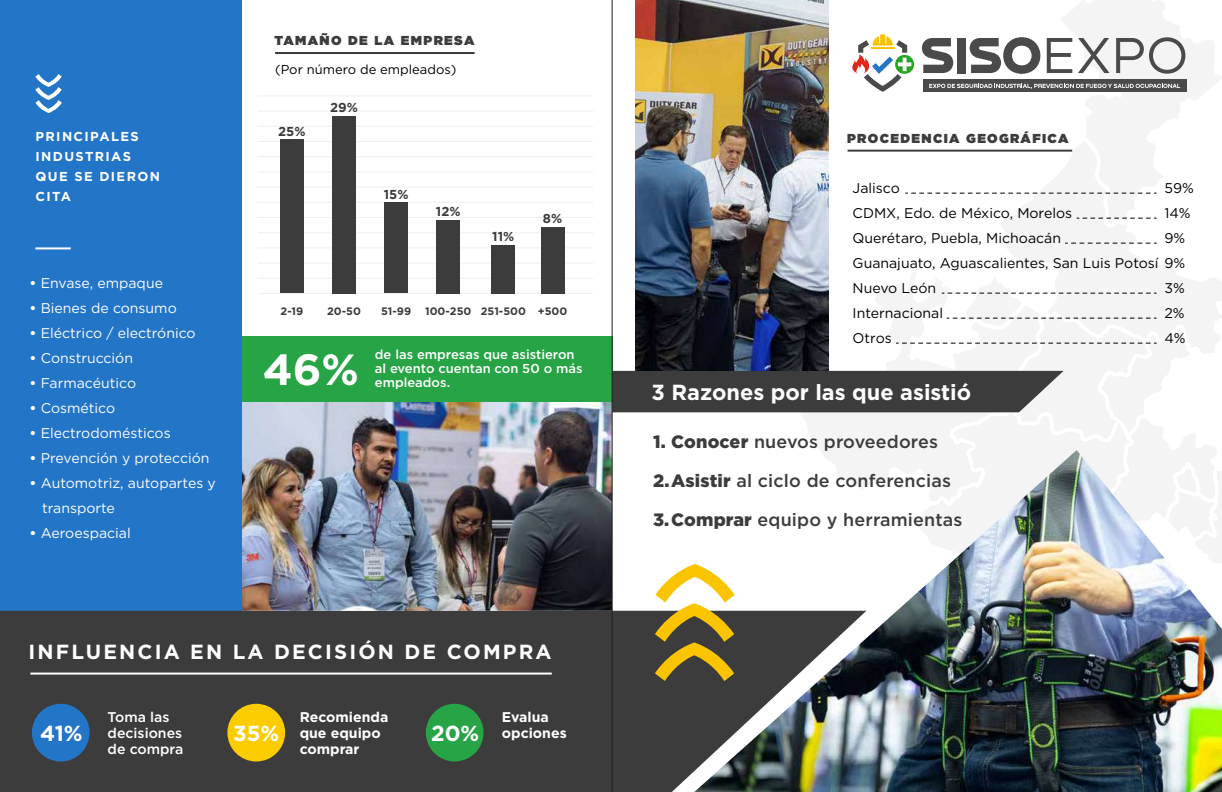
<style>
.page{position:relative;width:1222px;height:792px;background:#fff}
.page>*{position:absolute;margin:0;border:0;box-sizing:border-box;transform-origin:0 0}
.t1{font:700 43.6px "Gotham";color:#fff}
.t2{font:700 21.9px "Gotham";color:#fff}
.t3{font:700 21.8px "Gotham";color:#fff}
.t4{font:700 20.4px "Gotham";letter-spacing:.105em;color:#fff}
.t5{font:500 17.9px/39px "Gotham";letter-spacing:.01em;color:#3c3c3c}
.t6{font:14.1px/25px "Gotham";color:#fff}
.t7{font:14.1px/25px "Gotham";color:#000;text-align:justify}
.t8{font:700 14.1px/16px "Gotham";color:#fff}
.t9{font:500 14.1px/16px "Gotham";color:#fff}
.t10{font:500 13px/14px "Gotham";color:#fff}
.t11{font:900 13px "Gotham";letter-spacing:.105em;color:#3c3c3c}
.t12{font:700 13px/20px "Gotham";letter-spacing:.105em;color:#fff}
.t13{font:13px "Gotham";color:#000}
.t14{font:700 13px "Gotham";color:#3c3c3c}
.t15{font:700 10.8px "Gotham";color:#3c3c3c}
.s1{font-weight:700}
.s2{font-weight:900}
</style>
<div class="page">
<div style="left:0;top:0;width:242px;height:792px;background:#2375c8"></div>
<svg style="left:35px;top:74px;width:27px;height:39px"></svg>
<svg style="left:1001px;top:224px;width:179px;height:53px;fill:#f4f4f4"></svg>
<svg style="left:828px;top:270px;width:212px;height:7px"></svg>
<hr style="left:35px;top:247px;width:36px;height:2px;background:#fff">
<img style="left:866px;top:681px;width:356px;height:111px">
<svg style="left:0;top:611px;width:866px;height:181px;fill:#3c3c3c"></svg>
<div style="left:32px;top:704px;width:58px;height:57px;background:#2375c8;border-radius:50%"></div>
<div style="left:426px;top:704px;width:57px;height:57px;background:#27a445;border-radius:50%"></div>
<div style="left:227px;top:704px;width:58px;height:57px;background:#fbcd00;border-radius:50%"></div>
<hr style="left:30px;top:673px;width:522px;height:2px;background:#fff">
<hr style="left:258px;top:293px;width:335px;height:1px;background:#efefef">
<hr style="left:258px;top:278px;width:335px;height:1px;background:#efefef">
<hr style="left:258px;top:263px;width:335px;height:1px;background:#efefef">
<hr style="left:258px;top:248px;width:335px;height:1px;background:#efefef">
<hr style="left:258px;top:232px;width:335px;height:1px;background:#efefef">
<hr style="left:258px;top:217px;width:335px;height:1px;background:#efefef">
<hr style="left:258px;top:202px;width:335px;height:1px;background:#efefef">
<hr style="left:258px;top:187px;width:335px;height:1px;background:#efefef">
<hr style="left:258px;top:172px;width:335px;height:1px;background:#efefef">
<hr style="left:258px;top:156px;width:335px;height:1px;background:#efefef">
<hr style="left:258px;top:141px;width:335px;height:1px;background:#efefef">
<hr style="left:258px;top:126px;width:335px;height:1px;background:#efefef">
<hr style="left:258px;top:111px;width:335px;height:1px;background:#efefef">
<hr style="left:258px;top:96px;width:335px;height:1px;background:#efefef">
<div style="left:280px;top:140px;width:24px;height:153px;background:#3c3c3c"></div>
<div style="left:332px;top:116px;width:24px;height:177px;background:#3c3c3c"></div>
<div style="left:384px;top:202px;width:24px;height:91px;background:#3c3c3c"></div>
<div style="left:436px;top:220px;width:24px;height:73px;background:#3c3c3c"></div>
<div style="left:540px;top:227px;width:24px;height:67px;background:#3c3c3c"></div>
<div style="left:491px;top:245px;width:24px;height:48px;background:#3c3c3c"></div>
<hr style="left:275px;top:52px;width:200px;height:2px;background:#3c3c3c">
<img style="left:242px;top:402px;width:370px;height:209px">
<div style="left:242px;top:336px;width:370px;height:66px;background:#27a445"></div>
<hr style="left:847px;top:150px;width:225px;height:2px;background:#3c3c3c">
<svg style="left:851px;top:0;width:370px;height:224px"></svg>
<svg style="left:1065px;top:243px;width:91px;height:1px"></svg>
<img style="left:613px;top:277px;width:609px;height:404px">
<img style="left:635px;top:0;width:193px;height:371px">
<hr style="left:612px;top:0;width:1px;height:792px;background:#1f201d">
<p class="t11" style="left:275px;top:31px;width:201px">TAMAÑO DE LA EMPRESA</p>
<p class="t13" style="left:275px;top:61px;width:183px">(Por número de empleados)</p>
<p class="t12" style="left:36px;top:126px;width:126px">PRINCIPALES<br>INDUSTRIAS<br>QUE SE DIERON<br>CITA</p>
<p class="t6" style="left:30px;top:270px;width:135px"><span class="s1">•</span> Envase, empaque</p>
<p class="t6" style="left:30px;top:295px;width:149px"><span class="s1">•</span> Bienes de consumo</p>
<p class="t6" style="left:30px;top:320px;width:168px"><span class="s1">•</span> Eléctrico / electrónico</p>
<p class="t6" style="left:30px;top:345px;width:105px"><span class="s1">•</span> Construcción</p>
<p class="t6" style="left:30px;top:370px;width:108px"><span class="s1">•</span> Farmacéutico</p>
<p class="t6" style="left:30px;top:395px;width:87px"><span class="s1">•</span> Cosmético</p>
<p class="t6" style="left:30px;top:420px;width:143px"><span class="s1">•</span> Electrodomésticos</p>
<p class="t6" style="left:30px;top:445px;width:182px"><span class="s1">•</span> Prevención y protección</p>
<p class="t6" style="left:42px;top:470px;width:175px;text-indent:-13px"><span class="s1">•</span> Automotriz, autopartes y transporte</p>
<p class="t6" style="left:30px;top:520px;width:103px"><span class="s1">•</span> Aeroespacial</p>
<p class="t14" style="left:278px;top:123px;width:29px">25%</p>
<p class="t14" style="left:330px;top:99px;width:29px">29%</p>
<p class="t14" style="left:384px;top:185px;width:26px">15%</p>
<p class="t14" style="left:436px;top:203px;width:26px">12%</p>
<p class="t14" style="left:492px;top:228px;width:24px">11%</p>
<p class="t14" style="left:543px;top:210px;width:21px">8%</p>
<p class="t15" style="left:281px;top:304px;width:24px">2-19</p>
<p class="t15" style="left:327px;top:304px;width:35px">20-50</p>
<p class="t15" style="left:381px;top:304px;width:32px">51-99</p>
<p class="t15" style="left:425px;top:304px;width:102px">100-250 251-500</p>
<p class="t15" style="left:538px;top:304px;width:31px">+500</p>
<h1 class="t1" style="left:263px;top:341px;width:98px">46%</h1>
<p class="t10" style="left:375px;top:347px;width:209px">de las empresas que asistieron al evento cuentan con 50 o más empleados.</p>
<h3 class="t4" style="left:29px;top:638px;width:525px">INFLUENCIA EN LA DECISIÓN DE COMPRA</h3>
<p class="t9" style="left:108px;top:709px;width:77px">Toma las decisiones de compra</p>
<p class="t8" style="left:300px;top:709px;width:90px">Recomienda que equipo comprar</p>
<p class="t8" style="left:502px;top:709px;width:66px">Evalua opciones</p>
<h3 class="t3" style="left:40px;top:719px;width:44px">41%</h3>
<h3 class="t3" style="left:233px;top:719px;width:47px">35%</h3>
<h3 class="t3" style="left:431px;top:719px;width:50px">20%</h3>
<p class="t11" style="left:847px;top:129px;width:223px">PROCEDENCIA GEOGRÁFICA</p>
<p class="t7" style="left:852px;top:175px;width:49px">Jalisco</p>
<p class="t7" style="left:1164px;top:175px;width:31px">59%</p>
<p class="t7" style="left:852px;top:200px;width:221px">CDMX, Edo. de México, Morelos</p>
<p class="t7" style="left:1164px;top:200px;width:28px">14%</p>
<p class="t7" style="left:852px;top:225px;width:210px">Querétaro, Puebla, Michoacán</p>
<p class="t7" style="left:852px;top:225px;width:334px;text-indent:312px">9% Guanajuato, Aguascalientes, San Luis Potosí 9% Nuevo León</p>
<p class="t7" style="left:1164px;top:275px;width:22px">3%</p>
<p class="t7" style="left:852px;top:300px;width:92px">Internacional</p>
<p class="t7" style="left:1164px;top:300px;width:22px">2%</p>
<p class="t7" style="left:852px;top:325px;width:41px">Otros</p>
<p class="t7" style="left:1164px;top:325px;width:23px">4%</p>
<h2 class="t2" style="left:651px;top:378px;width:321px">3 Razones por las que asistió</h2>
<p class="t5" style="left:653px;top:422px;width:311px"><span class="s2">1. Conocer</span> nuevos proveedores<br><span class="s2">2.Asistir</span> al ciclo de conferencias<br><span class="s2">3.Comprar</span> equipo y herramientas</p>
</div>
